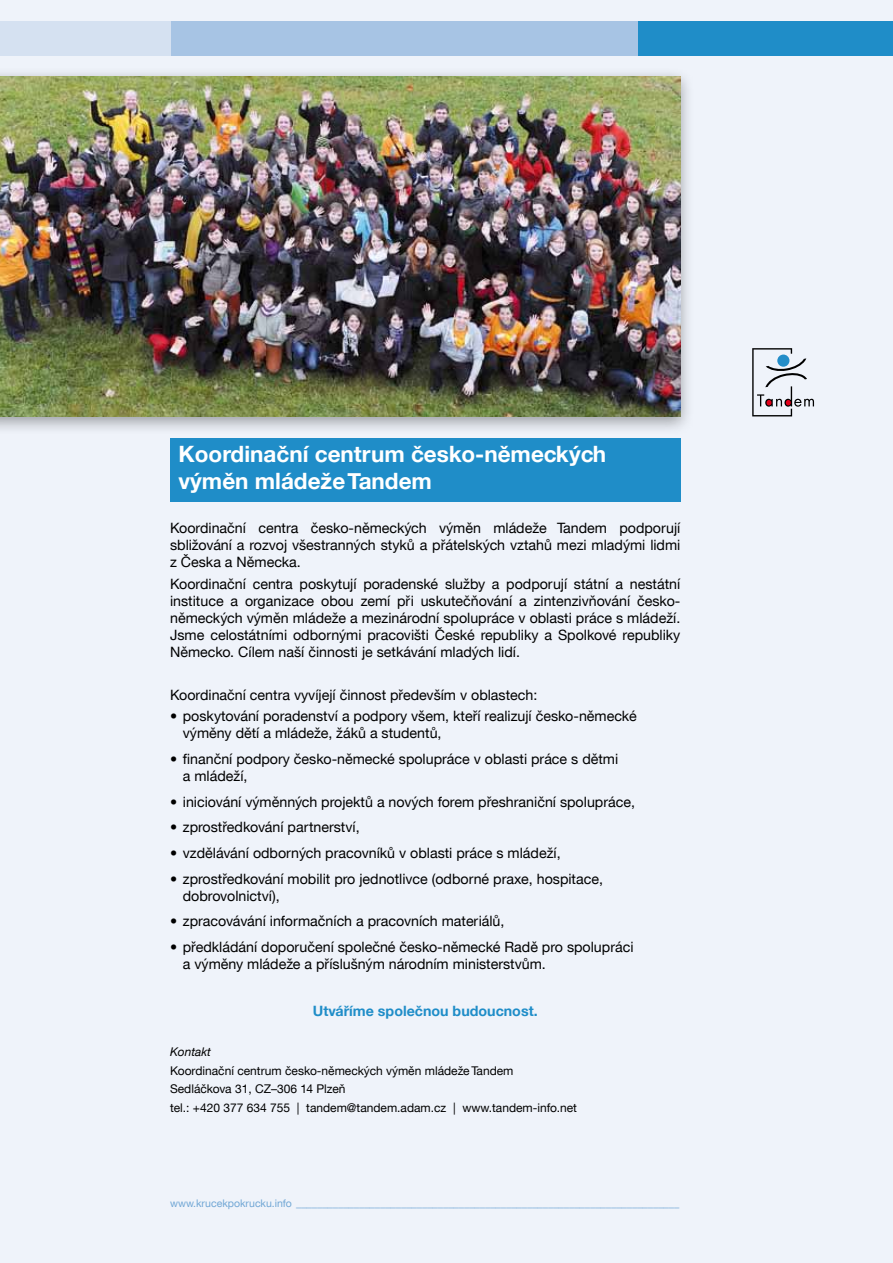
<style>
.page{position:relative;width:893px;height:1263px;background:#eff3fa}
.page>*{position:absolute;margin:0;border:0;box-sizing:border-box;transform-origin:0 0}
.t1{font:700 22.5px/27px "Helvetica Neue CE";color:#fff}
.t2{font:14.25px/17.1px "Helvetica Neue CE";color:#000}
.t3{font:700 14.25px "Helvetica Neue CE";color:#1f8dc8}
.t4{font:12px/18.6px "Helvetica Neue CE";color:#000}
.t5{font:italic 12px "Helvetica Neue CE";color:#000}
.t6{font:10.5px "Helvetica Neue CE";color:#71a7d5}
</style>
<div class="page">
<div style="left:0;top:66px;width:694px;height:369px;background:#000;opacity:.35"></div>
<img style="left:0;top:77px;width:680px;height:340px">
<div style="left:170px;top:438px;width:510px;height:64px;background:#1f8dc8"></div>
<div style="left:638px;top:21px;width:255px;height:34px;background:#1f8dc8"></div>
<div style="left:170px;top:21px;width:468px;height:34px;background:#a7c4e4"></div>
<div style="left:0;top:21px;width:170px;height:34px;background:#d5e1f1"></div>
<svg style="left:752px;top:348px;width:62px;height:68px"></svg>
<h1 class="t1" style="left:179px;top:441px;width:429px">Koordinační centrum česko-německých výměn mládeže Tandem</h1>
<p class="t2" style="left:170px;top:520px;width:512px;text-align:justify">Koordinační centra česko-německých výměn mládeže Tandem podporují sbližování a rozvoj všestranných styků a přátelských vztahů mezi mladými lidmi z Česka a Německa.</p>
<p class="t2" style="left:170px;top:575px;width:512px;text-align:justify">Koordinační centra poskytují poradenské služby a podporují státní a nestátní instituce a organizace obou zemí při uskutečňování a zintenzivňování česko&shy;německých výměn mládeže a mezinárodní spolupráce v oblasti práce s mládeží.<br>Jsme celostátními odbornými pracovišti České republiky a Spolkové republiky Německo. Cílem naší činnosti je setkávání mladých lidí.</p>
<p class="t2" style="left:170px;top:686px;width:369px">Koordinační centra vyvíjejí činnost především v oblastech:</p>
<p class="t2" style="left:183px;top:708px;width:455px;text-indent:-13px">• poskytování poradenství a podpory všem, kteří realizují česko-německé výměny dětí a mládeže, žáků a studentů,</p>
<p class="t2" style="left:183px;top:750px;width:437px;text-indent:-13px">• finanční podpory česko-německé spolupráce v oblasti práce s dětmi a mládeží,</p>
<p class="t2" style="left:170px;top:793px;width:466px">• iniciování výměnných projektů a nových forem přeshraniční spolupráce,</p>
<p class="t2" style="left:170px;top:819px;width:191px">• zprostředkování partnerství,</p>
<p class="t2" style="left:170px;top:844px;width:392px">• vzdělávání odborných pracovníků v oblasti práce s mládeží,</p>
<p class="t2" style="left:183px;top:870px;width:422px;text-indent:-13px">• zprostředkování mobilit pro jednotlivce (odborné praxe, hospitace, dobrovolnictví),</p>
<p class="t2" style="left:170px;top:913px;width:336px">• zpracovávání informačních a pracovních materiálů,</p>
<p class="t2" style="left:183px;top:938px;width:452px;text-indent:-13px">• předkládání doporučení společné česko-německé Radě pro spolupráci a výměny mládeže a příslušným národním ministerstvům.</p>
<p class="t3" style="left:313px;top:1002px;width:226px">Utváříme společnou budoucnost.</p>
<p class="t5" style="left:170px;top:1044px;width:42px">Kontakt</p>
<p class="t4" style="left:170px;top:1061px;width:408px">Koordinační centrum česko-německých výměn mládeže Tandem<br>Sedláčkova 31, CZ–306 14 Plzeň<br>tel.: +420 377 634 755 | tandem@tandem.adam.cz | www.tandem-info.net</p>
<p class="t6" style="left:170px;top:1197px;width:511px">www.krucekpokrucku.info _________________________________________________________________________</p>
</div>
